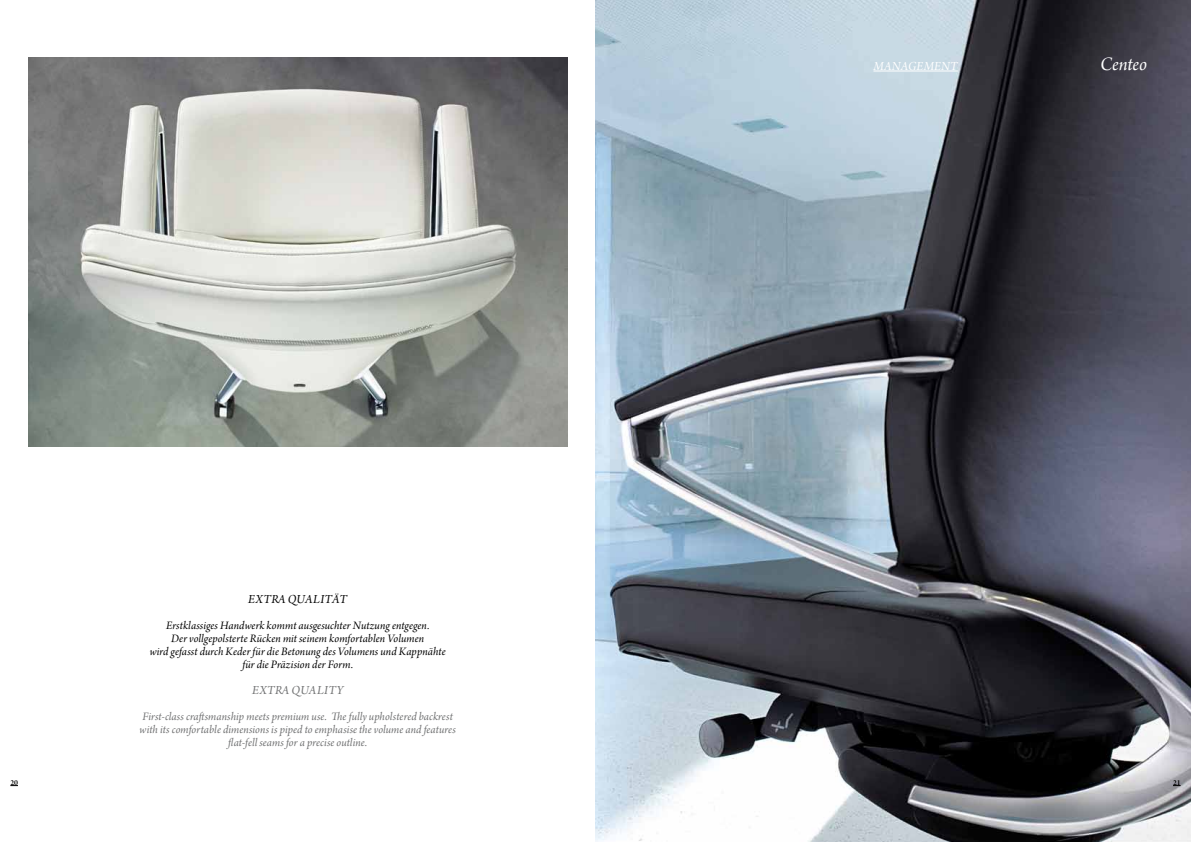
<style>
.page{position:relative;width:1191px;height:842px;background:#fff}
.page>*{position:absolute;margin:0;border:0;box-sizing:border-box;transform-origin:0 0}
.t1{font:20px "Arno Pro Italic Subhead";color:#fff}
.t2{font:13px "Arno Pro Italic Subhead";letter-spacing:.02em;color:#000}
.t3{font:13px "Arno Pro Italic Subhead";letter-spacing:.03em;color:#707172}
.t4{font:13px "Arno Pro Italic Subhead";letter-spacing:.015em;color:#fff}
.t5{font:12px/13px "Arno Pro Italic Subhead";letter-spacing:.005em;color:#000;text-align:center}
.t6{font:12px/13px "Arno Pro Italic Subhead";letter-spacing:.005em;color:#707172;text-align:center}
.t7{font:8px "Arno Pro Smbd Subhead";color:#000}
</style>
<div class="page">
<img style="left:28px;top:58px;width:539px;height:389px">
<img style="left:595px;top:0;width:596px;height:842px">
<hr style="left:873px;top:71px;width:85px;height:1px;background:#fff">
<p class="t7" style="left:10px;top:778px;width:9px">20</p>
<p class="t2" style="left:248px;top:591px;width:100px">Extra Qualität</p>
<p class="t5" style="left:150px;top:619px;width:297px">Erstklassiges Handwerk kommt ausgesuchter Nutzung entgegen.<br>Der vollgepolsterte Rücken mit seinem komfortablen Volumen<br>wird gefasst durch Keder für die Betonung des Volumens und Kappnähte für die Präzision der Form.</p>
<p class="t3" style="left:252px;top:682px;width:93px">Extra quality</p>
<p class="t6" style="left:140px;top:710px;width:317px">First-class craftsmanship meets premium use. The fully upholstered backrest with its comfortable dimensions is piped to emphasise the volume and features flat-fell seams for a precise outline.</p>
<p class="t4" style="left:873px;top:58px;width:86px">Management</p>
<h1 class="t1" style="left:1100px;top:52px;width:48px">Centeo</h1>
<p class="t7" style="left:1173px;top:778px;width:9px">21</p>
</div>
